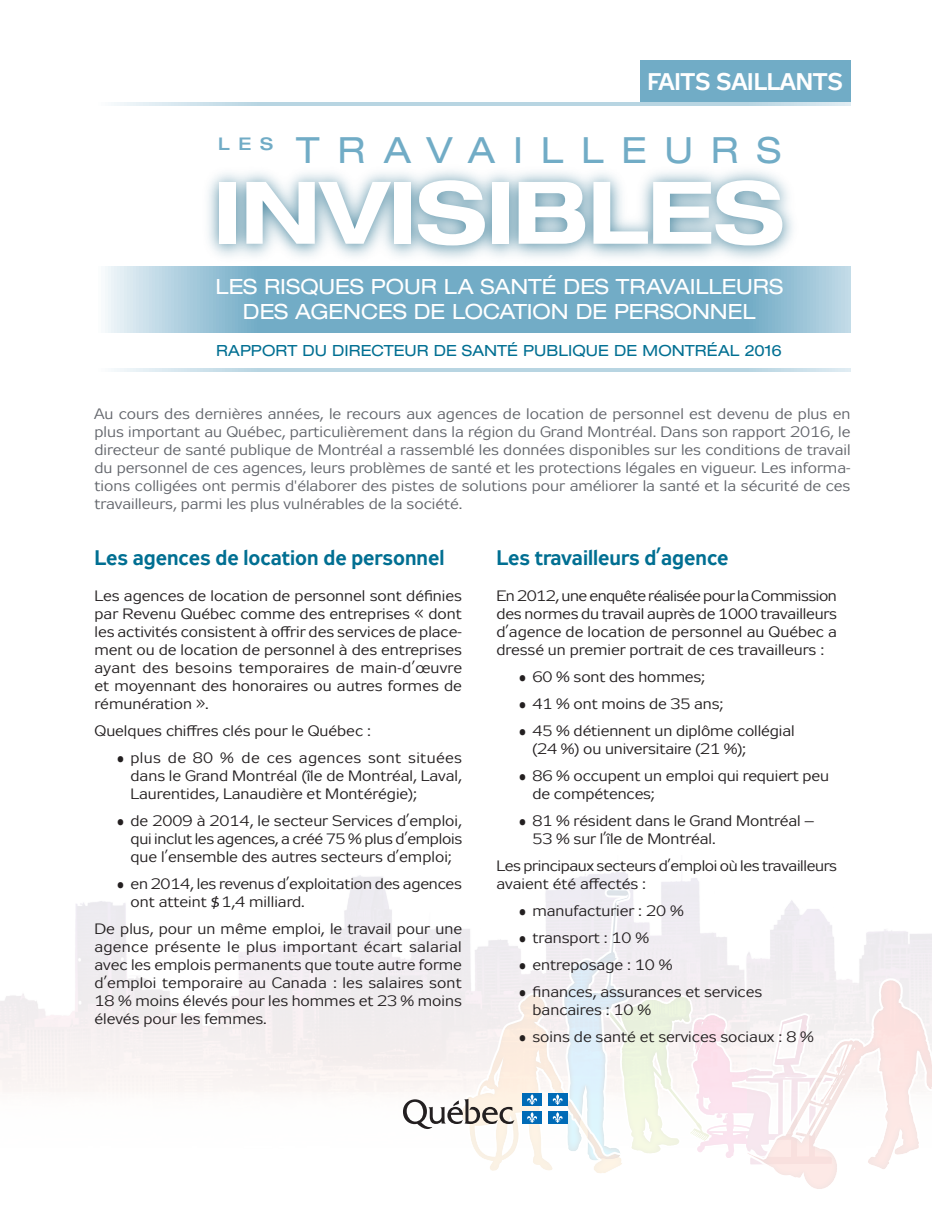
<style>
.page{position:relative;width:945px;height:1215px;background:#fff}
.page>*{position:absolute;margin:0;border:0;box-sizing:border-box;transform-origin:0 0}
.t1{font:700 expanded 86.55px "Helvetica Neue LT Std";letter-spacing:-.01em;color:#fff}
.t2{font:expanded 36.15px "Helvetica Neue LT Std";letter-spacing:.49em;color:#71acc6}
.t3{font:700 24px "Zeppelin 31";color:#fff}
.t4{font:expanded 21px/25.2px "Helvetica Neue LT Std";letter-spacing:-.005em;color:#fff;text-align:center}
.t5{font:700 21px "Zeppelin 31";color:#006f92}
.t6{font:expanded 15.3px "Helvetica Neue LT Std";letter-spacing:.005em;color:#006f92}
.t7{font:15px/18px "Zeppelin 31";color:#231f20;text-align:justify;scale:1.15 1}
.t8{font:15px/18px "Zeppelin 31";color:#62656b;text-align:justify;scale:1.15 1}
.t9{font:15px/18px "Zeppelin 31";letter-spacing:-.02em;color:#231f20;scale:1.15 1}
.s1{font-family:"Calibri"}
</style>
<div class="page">
<svg style="left:0;top:872px;width:699px;height:155px"></svg>
<div style="left:0;top:1027px;width:403px;height:65px;background:#f7f2f2"></div>
<svg style="left:403px;top:888px;width:529px;height:301px"></svg>
<svg style="left:105px;top:266px;width:745px;height:66px;background:#88b9cf"></svg>
<img style="left:191px;top:170px;width:616px;height:117px">
<svg style="left:114px;top:369px;width:736px;height:3px;background:#c0d9e5"></svg>
<svg style="left:114px;top:102px;width:736px;height:3px;background:#c0d9e5"></svg>
<div style="left:640px;top:60px;width:210px;height:42px;background:#71acc6"></div>
<h3 class="t3" style="left:647px;top:68px;width:197px">FAITS SAILLANTS</h3>
<h2 class="t2" style="left:218px;top:128px;width:564px"><sup>LES</sup> TRAVAILLEURS</h2>
<h1 class="t1" style="left:214px;top:159px;width:572px">INVISIBLES</h1>
<h3 class="t4" style="left:216px;top:273px;width:569px">LES RISQUES POUR LA SANTÉ DES TRAVAILLEURS<br>DES AGENCES DE LOCATION DE PERSONNEL</h3>
<p class="t6" style="left:216px;top:342px;width:567px">RAPPORT DU DIRECTEUR DE SANTÉ PUBLIQUE DE MONTRÉAL 2016</p>
<p class="t8" style="left:94px;top:406px;width:659px">Au cours des dernières années, le recours aux agences de location de personnel est devenu de plus en plus important au Québec, particulièrement dans la région du Grand Montréal. Dans son rapport 2016, le directeur de santé publique de Montréal a rassemblé les données disponibles sur les conditions de travail du personnel de ces agences, leurs problèmes de santé et les protections légales en vigueur. Les informa&shy;tions colligées ont permis d'élaborer des pistes de solutions pour améliorer la santé et la sécurité de ces travailleurs, parmi les plus vulnérables de la société.</p>
<h3 class="t5" style="left:94px;top:546px;width:352px">Les agences de location de personnel</h3>
<p class="t7" style="left:94px;top:589px;width:321px">Les agences de location de personnel sont définies par Revenu Québec comme des entreprises « dont les activités consistent à offrir des services de place&shy;ment ou de location de personnel à des entreprises ayant des besoins temporaires de main-d’œuvre et moyennant des honoraires ou autres formes de rémunération ».</p>
<p class="t7" style="left:94px;top:724px;width:242px">Quelques chiffres clés pour le Québec :</p>
<p class="t7" style="left:131px;top:751px;width:290px;text-indent:-14px">• plus de 80 % de ces agences sont situées dans le Grand Montréal (île de Montréal, Laval, Laurentides, Lanaudière et Montérégie);</p>
<p class="t7" style="left:131px;top:814px;width:290px;text-indent:-14px">• de 2009 à 2014, le secteur Services d’emploi, qui inclut les agences, a créé 75 % plus d’emplois que l’ensemble des autres secteurs d’emploi;</p>
<p class="t7" style="left:131px;top:877px;width:290px;text-indent:-14px">• en 2014, les revenus d’exploitation des agences ont atteint <span class="s1">$</span>1,4 milliard.</p>
<p class="t7" style="left:94px;top:922px;width:321px">De plus, pour un même emploi, le travail pour une agence présente le plus important écart salarial avec les emplois permanents que toute autre forme d’emploi temporaire au Canada : les salaires sont 18 % moins élevés pour les hommes et 23 % moins élevés pour les femmes.</p>
<h3 class="t5" style="left:496px;top:546px;width:234px">Les travailleurs d’agence</h3>
<p class="t7" style="left:496px;top:589px;width:298px">En 2012, une enquête réalisée pour la Commission des normes du travail auprès de 1000 travailleurs d’agence de location de personnel au Québec a dressé un premier portrait de ces travailleurs :</p>
<p class="t7" style="left:519px;top:670px;width:163px">• 60 % sont des hommes;</p>
<p class="t7" style="left:519px;top:697px;width:179px">• 41 % ont moins de 35 ans;</p>
<p class="t7" style="left:533px;top:724px;width:229px;text-indent:-14px">• 45 % détiennent un diplôme collégial (24 %) ou universitaire (21 %);</p>
<p class="t7" style="left:533px;top:769px;width:259px;text-indent:-14px">• 86 % occupent un emploi qui requiert peu de compétences;</p>
<p class="t7" style="left:533px;top:814px;width:247px;text-indent:-14px">• 81 % résident dans le Grand Montréal –<br>53 % sur l’île de Montréal.</p>
<p class="t9" style="left:496px;top:859px;width:298px">Les principaux secteurs d’emploi où les travailleurs avaient été affectés :</p>
<p class="t7" style="left:519px;top:904px;width:145px">• manufacturier : 20 %</p>
<p class="t7" style="left:519px;top:931px;width:115px">• transport : 10 %</p>
<p class="t7" style="left:519px;top:958px;width:135px">• entreposage : 10 %</p>
<p class="t7" style="left:533px;top:985px;width:201px;text-indent:-14px">• finances, assurances et services bancaires : 10 %</p>
<p class="t7" style="left:519px;top:1030px;width:258px">• soins de santé et services sociaux : 8 %</p>
</div>
